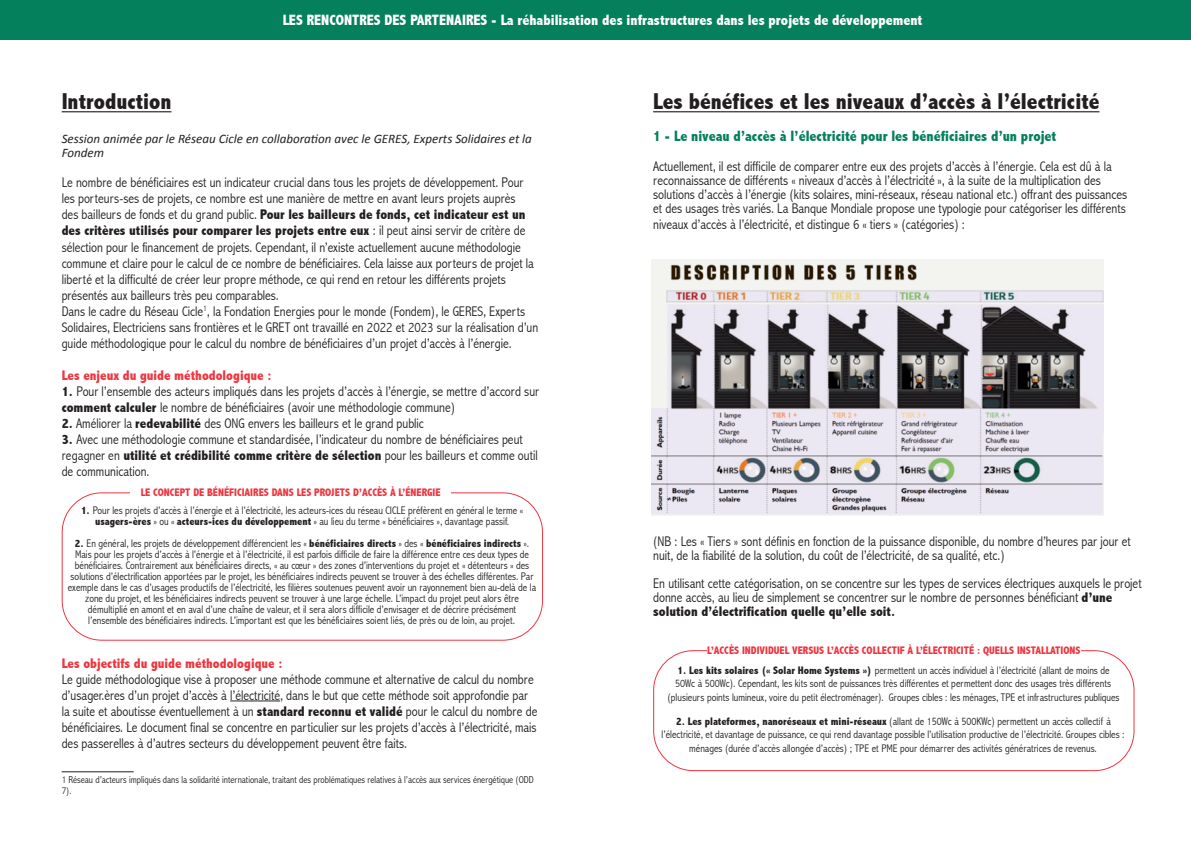
<style>
.page{position:relative;width:1191px;height:842px;background:#fff}
.page>*{position:absolute;margin:0;border:0;box-sizing:border-box;transform-origin:0 0}
.t1{font:800 condensed 23px "Abadi";color:#231f20}
.t2{font:800 condensed 15px "Abadi";color:#fff}
.t3{font:800 condensed 15px "Abadi";color:#05805c}
.t4{font:300 condensed 14px/16px "Abadi";color:#231f20}
.t5{font:800 condensed 14px "Abadi";color:#ee3640}
.t6{font:800 condensed 14px "Abadi";color:#231f20}
.t7{font:italic 13px/14px "Calibri";color:#231f20}
.t8{font:300 condensed 11px/11px "Abadi";color:#231f20;text-align:center}
.t9{font:800 condensed 11px "Abadi";color:#ee3640}
.t10{font:300 condensed 10px/11px "Abadi";color:#231f20}
.s1{font-weight:800}
</style>
<div class="page">
<div style="left:0;top:0;width:1191px;height:40px;background:#05805c"></div>
<hr style="left:653px;top:111px;width:446px;height:1px;background:#231f20">
<hr style="left:62px;top:111px;width:109px;height:1px;background:#231f20">
<hr style="left:230px;top:701px;width:50px;height:1px;background:#231f20">
<hr style="left:62px;top:771px;width:72px;height:1px;background:#231f20">
<img style="left:651px;top:259px;width:452px;height:256px">
<div style="left:653px;top:650px;width:481px;height:121px;border:1px solid #ee3640;border-radius:40px"></div>
<div style="left:707px;top:646px;width:373px;height:12px;background:#fff"></div>
<p class="t2" style="left:283px;top:11px;width:641px">LES RENCONTRES DES PARTENAIRES - La réhabilisation des infrastructures dans les projets de développement</p>
<p class="t1" style="left:62px;top:88px;width:111px">Introduction</p>
<p class="t7" style="left:62px;top:132px;width:472px">Session animée par le Réseau Cicle en collaboration avec le GERES, Experts Solidaires et la<br>Fondem</p>
<p class="t4" style="left:62px;top:175px;width:463px">Le nombre de bénéficiaires est un indicateur crucial dans tous les projets de développement. Pour</p>
<p class="t4" style="left:62px;top:191px;width:474px">les porteurs-ses de projets, ce nombre est une manière de mettre en avant leurs projets auprès des bailleurs de fonds et du grand public. <span class="s1">Pour les bailleurs de fonds, cet indicateur est un des critères utilisés pour comparer les projets entre eux</span> : il peut ainsi servir de critère de sélection pour le financement de projets. Cependant, il n’existe actuellement aucune méthodologie commune et claire pour le calcul de ce nombre de bénéficiaires. Cela laisse aux porteurs de projet la liberté et la difficulté de créer leur propre méthode, ce qui rend en retour les différents projets</p>
<p class="t4" style="left:62px;top:287px;width:218px">présentés aux bailleurs très peu comparables.</p>
<p class="t4" style="left:62px;top:303px;width:478px">Dans le cadre du Réseau Cicle<sup>1</sup>, la Fondation Energies pour le monde (Fondem), le GERES, Experts<br>Solidaires, Electriciens sans frontières et le GRET ont travaillé en 2022 et 2023 sur la réalisation d’un guide méthodologique pour le calcul du nombre de bénéficiaires d’un projet d’accès à l’énergie.</p>
<p class="t5" style="left:62px;top:367px;width:211px">Les enjeux du guide méthodologique :</p>
<p class="t4" style="left:62px;top:383px;width:479px"><span class="s1">1.</span> Pour l’ensemble des acteurs impliqués dans les projets d’accès à l’énergie, se mettre d’accord sur <span class="s1">comment calculer</span> le nombre de bénéficiaires (avoir une méthodologie commune)</p>
<p class="t4" style="left:62px;top:415px;width:364px"><span class="s1">2.</span> Améliorer la <span class="s1">redevabilité</span> des ONG envers les bailleurs et le grand public</p>
<p class="t4" style="left:62px;top:431px;width:477px"><span class="s1">3.</span> Avec une méthodologie commune et standardisée, l’indicateur du nombre de bénéficiaires peut regagner en <span class="s1">utilité et crédibilité comme critère de sélection</span> pour les bailleurs et comme outil de communication.</p>
<p class="t9" style="left:141px;top:485px;width:301px">LE CONCEPT DE BÉNÉFICIAIRES DANS LES PROJETS D’ACCÈS À L’ÉNERGIE</p>
<p class="t8" style="left:81px;top:505px;width:443px"><span class="s1">1.</span> Pour les projets d’accès à l’énergie et à l’électricité, les acteurs-ices du réseau CICLE préfèrent en général le terme « <span class="s1">usagers-ères</span> » ou « <span class="s1">acteurs-ices du développement</span> » au lieu du terme « bénéficiaires », davantage passif.</p>
<p class="t8" style="left:68px;top:538px;width:470px"><span class="s1">2.</span> En général, les projets de développement différencient les « <span class="s1">bénéficiaires directs</span> » des « <span class="s1">bénéficiaires indirects</span> ».<br>Mais pour les projets d’accès à l’énergie et à l’électricité, il est parfois difficile de faire la différence entre ces deux types de bénéficiaires. Contrairement aux bénéficiaires directs, « au cœur » des zones d’interventions du projet et « détenteurs » des solutions d’électrification apportées par le projet, les bénéficiaires indirects peuvent se trouver à des échelles différentes. Par exemple dans le cas d’usages productifs de l’électricité, les filières soutenues peuvent avoir un rayonnement bien au-delà de la zone du projet, et les bénéficiaires indirects peuvent se trouver à une large échelle. L’impact du projet peut alors être</p>
<p class="t8" style="left:88px;top:604px;width:430px">démultiplié en amont et en aval d’une chaîne de valeur, et il sera alors difficile d’envisager et de décrire précisément</p>
<p class="t8" style="left:88px;top:615px;width:428px">l’ensemble des bénéficiaires indirects. L’important est que les bénéficiaires soient liés, de près ou de loin, au projet.</p>
<p class="t5" style="left:62px;top:655px;width:222px">Les objectifs du guide méthodologique :</p>
<p class="t4" style="left:62px;top:671px;width:477px">Le guide méthodologique vise à proposer une méthode commune et alternative de calcul du nombre d’usager.ères d’un projet d’accès à l’électricité, dans le but que cette méthode soit approfondie par la suite et aboutisse éventuellement à un <span class="s1">standard reconnu et validé</span> pour le calcul du nombre de bénéficiaires. Le document final se concentre en particulier sur les projets d’accès à l’électricité, mais des passerelles à d’autres secteurs du développement peuvent être faits.</p>
<p class="t10" style="left:62px;top:774px;width:473px">1 Réseau d’acteurs impliqués dans la solidarité internationale, traitant des problématiques relatives à l’accès aux services énergétique (ODD<br>7).</p>
<p class="t1" style="left:653px;top:88px;width:448px">Les bénéfices et les niveaux d’accès à l’électricité</p>
<p class="t3" style="left:653px;top:128px;width:405px">1 - Le niveau d’accès à l’électricité pour les bénéficiaires d’un projet</p>
<p class="t4" style="left:653px;top:159px;width:460px">Actuellement, il est difficile de comparer entre eux des projets d’accès à l’énergie. Cela est dû à la</p>
<p class="t4" style="left:653px;top:173px;width:449px">reconnaissance de différents « niveaux d’accès à l’électricité », à la suite de la multiplication des</p>
<p class="t4" style="left:653px;top:188px;width:475px;line-height:14px">solutions d’accès à l’énergie (kits solaires, mini-réseaux, réseau national etc.) offrant des puissances et des usages très variés. La Banque Mondiale propose une typologie pour catégoriser les différents</p>
<p class="t4" style="left:653px;top:217px;width:313px">niveaux d’accès à l’électricité, et distingue 6 « tiers » (catégories) :</p>
<p class="t4" style="left:653px;top:534px;width:479px;line-height:14px">(NB : Les « Tiers » sont définis en fonction de la puissance disponible, du nombre d’heures par jour et nuit, de la fiabilité de la solution, du coût de l’électricité, de sa qualité, etc.)</p>
<p class="t4" style="left:653px;top:576px;width:490px;line-height:14px">En utilisant cette catégorisation, on se concentre sur les types de services électriques auxquels le projet donne accès, au lieu de simplement se concentrer sur le nombre de personnes bénéficiant <span class="s1">d’une</span></p>
<p class="t6" style="left:653px;top:603px;width:243px">solution d’électrification quelle qu’elle soit.</p>
<p class="t9" style="left:707px;top:644px;width:375px">L’ACCÈS INDIVIDUEL VERSUS L’ACCÈS COLLECTIF À L’ÉLECTRICITÉ : QUELLS INSTALLATIONS</p>
<p class="t8" style="left:675px;top:664px;width:437px;line-height:13.2px;text-align:left"><span class="s1">1. Les kits solaires (« Solar Home Systems »)</span> permettent un accès individuel à l’électricité (allant de moins de<br>50Wc à 500Wc). Cependant, les kits sont de puissances très différentes et permettent donc des usages très différents</p>
<p class="t8" style="left:667px;top:691px;width:453px">(plusieurs points lumineux, voire du petit électroménager). Groupes cibles : les ménages, TPE et infrastructures publiques</p>
<p class="t8" style="left:676px;top:715px;width:436px"><span class="s1">2. Les plateformes, nanoréseaux et mini-réseaux</span> (allant de 150Wc à 500KWc) permettent un accès collectif à</p>
<p class="t8" style="left:661px;top:727px;width:464px;line-height:14.4px">l’électricité, et davantage de puissance, ce qui rend davantage possible l’utilisation productive de l’électricité. Groupes cibles : ménages (durée d’accès allongée d’accès) ; TPE et PME pour démarrer des activités génératrices de revenus.</p>
</div>
